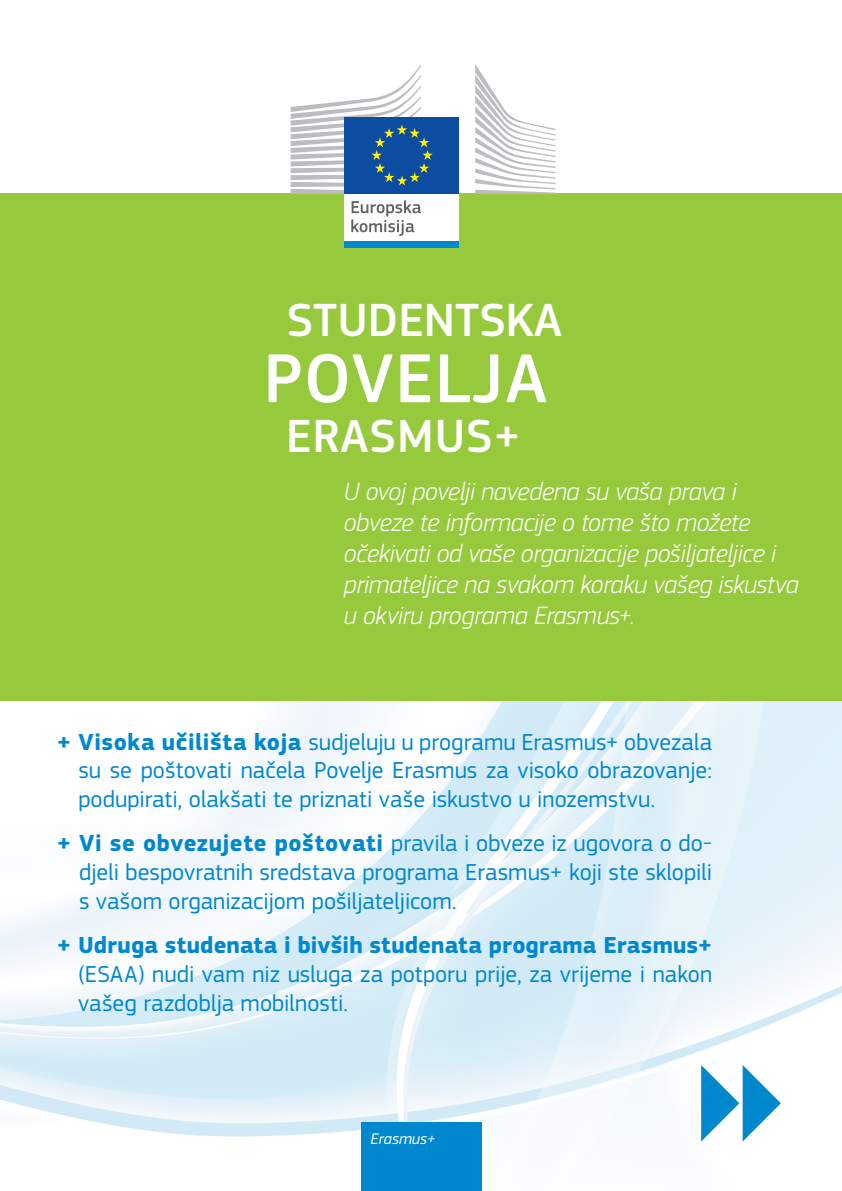
<style>
.page{position:relative;width:842px;height:1191px;background:#fff}
.page>*{position:absolute;margin:0;border:0;box-sizing:border-box;transform-origin:0 0}
.t1{font:500 72px "EC Square Sans Pro";letter-spacing:.02em;color:#fff}
.t2{font:500 48.4px "EC Square Sans Pro";color:#fff}
.t3{font:500 48.4px "EC Square Sans Pro";letter-spacing:.02em;color:#fff}
.t4{font:italic 300 26px/31.2px "EC Square Sans Pro";letter-spacing:-.02em;color:#fff}
.t5{font:24px/28.8px "EC Square Sans Pro";color:#0088ce;text-align:justify}
.t6{font:700 24px "EC Square Sans Pro";letter-spacing:.005em;color:#0088ce}
.t7{font:italic 16px "EC Square Sans Pro";color:#fff}
.s1{font-weight:700}
</style>
<div class="page">
<svg style="left:0;top:701px;width:842px;height:435px"></svg>
<svg style="left:208px;top:701px;width:572px;height:490px"></svg>
<div style="left:0;top:193px;width:842px;height:508px;background:#97c93c"></div>
<div style="left:345px;top:191px;width:114px;height:51px;background:#fff"></div>
<div style="left:345px;top:117px;width:114px;height:77px;background:#0d4da1"></div>
<svg style="left:291px;top:64px;width:142px;height:130px"></svg>
<div style="left:345px;top:241px;width:114px;height:6px;background:#0088ce"></div>
<svg style="left:475px;top:64px;width:81px;height:130px"></svg>
<svg style="left:351px;top:200px;width:70px;height:36px"></svg>
<div style="left:361px;top:1122px;width:120px;height:69px;background:#0088ce"></div>
<svg style="left:701px;top:1065px;width:80px;height:76px"></svg>
<h2 class="t2" style="left:287px;top:292px;width:277px">STUDENTSKA</h2>
<h1 class="t1" style="left:263px;top:336px;width:285px">POVELJA</h1>
<h2 class="t3" style="left:286px;top:408px;width:236px">ERASMUS+</h2>
<p class="t4" style="left:344px;top:475px;width:456px">U ovoj povelji navedena su vaša prava i obveze te informacije o tome što možete očekivati od vaše organizacije pošiljateljice i primateljice na svakom koraku vašeg iskustva u okviru programa Erasmus+.</p>
<p class="t5" style="left:78px;top:727px;width:635px;text-indent:-22px"><span class="s1">+ Visoka učilišta koja</span> sudjeluju u programu Erasmus+ obvezala su se poštovati načela Povelje Erasmus za visoko obrazovanje: podupirati, olakšati te priznati vaše iskustvo u inozemstvu.</p>
<p class="t5" style="left:79px;top:829px;width:635px;text-indent:-22px"><span class="s1">+ Vi se obvezujete poštovati</span> pravila i obveze iz ugovora o do&shy;djeli bespovratnih sredstava programa Erasmus+ koji ste sklopili s vašom organizacijom pošiljateljicom.</p>
<p class="t6" style="left:57px;top:930px;width:657px">+ Udruga studenata i bivših studenata programa Erasmus+</p>
<p class="t5" style="left:78px;top:959px;width:636px">(ESAA) nudi vam niz usluga za potporu prije, za vrijeme i nakon vašeg razdoblja mobilnosti.</p>
<p class="t7" style="left:370px;top:1129px;width:67px">Erasmus+</p>
</div>
